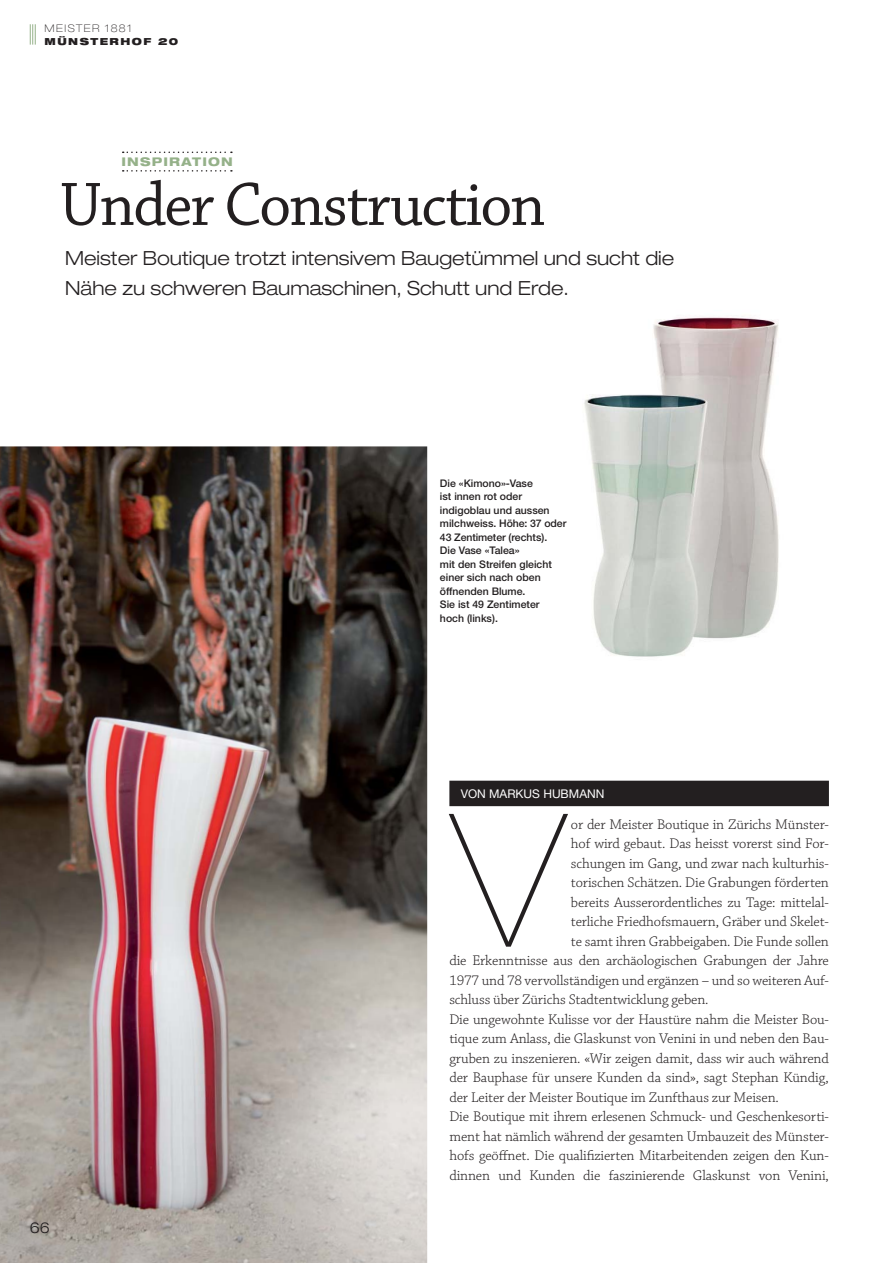
<style>
.page{position:relative;width:893px;height:1263px;background:#fff}
.page>*{position:absolute;margin:0;border:0;box-sizing:border-box;transform-origin:0 0}
.t1{font:900 expanded 185.85px "Helvetica Neue";color:#231f20}
.t2{font:64.5px "Chaparral Pro";letter-spacing:-.03em;color:#231f20}
.t3{font:300 expanded 19.5px/30px "Helvetica Neue";color:#231f20}
.t4{font:300 expanded 15px "Helvetica Neue";color:#231f20}
.t5{font:300 14.7px "Chaparral Pro";letter-spacing:-.01em;color:#231f20}
.t6{font:12px "Helvetica Neue";color:#fff}
.t7{font:800 expanded 12px "Helvetica Neue";letter-spacing:.1em;color:#95b189}
.t8{font:500 10.5px/13.5px "Helvetica Neue";color:#231f20}
.t9{font:100 expanded 10.5px "Helvetica Neue";letter-spacing:.14em;color:#231f20}
.t10{font:900 expanded 9.75px "Helvetica Neue";letter-spacing:.15em;color:#231f20}
</style>
<div class="page">
<svg style="left:30px;top:24px;width:6px;height:21px"></svg>
<img style="left:584px;top:316px;width:195px;height:341px">
<img style="left:0;top:446px;width:427px;height:817px">
<div style="left:449px;top:781px;width:380px;height:25px;background:#231f20"></div>
<svg style="left:123px;top:152px;width:109px;height:1px"></svg>
<svg style="left:123px;top:170px;width:109px;height:2px"></svg>
<p class="t9" style="left:45px;top:24px;width:89px">MEISTER 1881</p>
<p class="t10" style="left:45px;top:37px;width:135px">MÜNSTERHOF 20</p>
<p class="t7" style="left:121px;top:157px;width:113px">INSPIRATION</p>
<h2 class="t2" style="left:60px;top:179px;width:488px">Under Construction</h2>
<h3 class="t3" style="left:65px;top:245px;width:610px">Meister Boutique trotzt intensivem Baugetümmel und sucht die<br>Nähe zu schweren Baumaschinen, Schutt und Erde.</h3>
<p class="t8" style="left:440px;top:477px;width:128px">Die «Kimono»-Vase<br>ist innen rot oder indigoblau und aussen milchweiss. Höhe: 37 oder<br>43 Zentimeter (rechts).<br>Die Vase «Talea»<br>mit den Streifen gleicht einer sich nach oben öffnenden Blume.<br>Sie ist 49 Zentimeter<br>hoch (links).</p>
<p class="t4" style="left:30px;top:1222px;width:22px">66</p>
<p class="t6" style="left:461px;top:790px;width:145px">VON MARKUS HUBMANN</p>
<h1 class="t1" style="left:452px;top:814px;width:115px">V</h1>
<p class="t5" style="left:571px;top:818px;width:259px">or der Meister Boutique in Zürichs Münster-</p>
<p class="t5" style="left:571px;top:838px;width:259px">hof wird gebaut. Das heisst vorerst sind For-</p>
<p class="t5" style="left:571px;top:857px;width:259px">schungen im Gang, und zwar nach kulturhis-</p>
<p class="t5" style="left:571px;top:877px;width:259px">torischen Schätzen. Die Grabungen förderten</p>
<p class="t5" style="left:571px;top:896px;width:259px">bereits Ausserordentliches zu Tage: mittelal-</p>
<p class="t5" style="left:571px;top:916px;width:259px">terliche Friedhofsmauern, Gräber und Skelet-</p>
<p class="t5" style="left:571px;top:935px;width:259px">te samt ihren Grabbeigaben. Die Funde sollen</p>
<p class="t5" style="left:449px;top:955px;width:381px">die Erkenntnisse aus den archäologischen Grabungen der Jahre</p>
<p class="t5" style="left:449px;top:974px;width:381px">1977 und 78 vervollständigen und ergänzen – und so weiteren Auf-</p>
<p class="t5" style="left:449px;top:994px;width:261px">schluss über Zürichs Stadtentwicklung geben.</p>
<p class="t5" style="left:449px;top:1013px;width:381px">Die ungewohnte Kulisse vor der Haustüre nahm die Meister Bou-</p>
<p class="t5" style="left:449px;top:1033px;width:381px">tique zum Anlass, die Glaskunst von Venini in und neben den Bau-</p>
<p class="t5" style="left:449px;top:1052px;width:381px">gruben zu inszenieren. «Wir zeigen damit, dass wir auch während</p>
<p class="t5" style="left:449px;top:1072px;width:381px">der Bauphase für unsere Kunden da sind», sagt Stephan Kündig,</p>
<p class="t5" style="left:449px;top:1091px;width:331px">der Leiter der Meister Boutique im Zunfthaus zur Meisen.</p>
<p class="t5" style="left:449px;top:1111px;width:381px">Die Boutique mit ihrem erlesenen Schmuck- und Geschenkesorti-</p>
<p class="t5" style="left:449px;top:1130px;width:381px">ment hat nämlich während der gesamten Umbauzeit des Münster-</p>
<p class="t5" style="left:449px;top:1150px;width:381px">hofs geöffnet. Die qualifizierten Mitarbeitenden zeigen den Kun-</p>
<p class="t5" style="left:449px;top:1169px;width:381px">dinnen und Kunden die faszinierende Glaskunst von Venini,</p>
</div>
